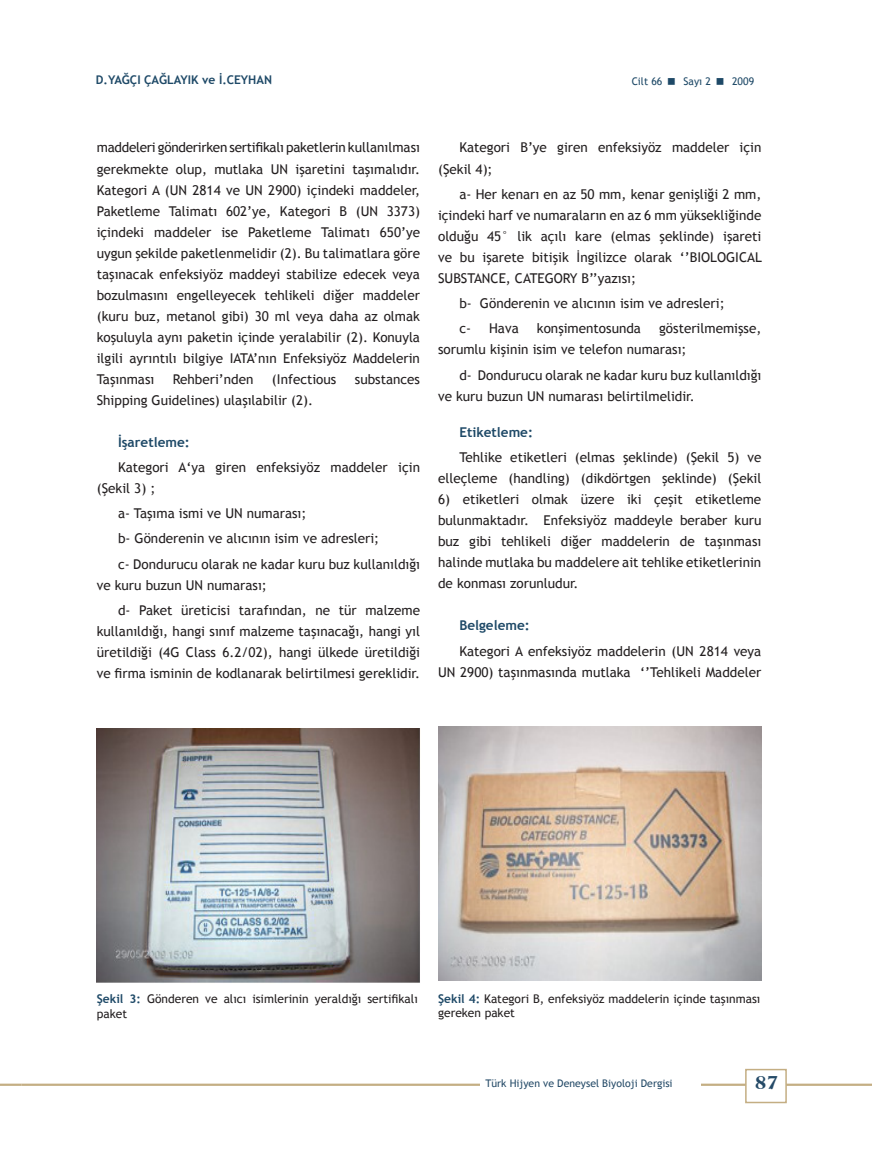
<style>
.page{position:relative;width:872px;height:1170px;background:#fff}
.page>*{position:absolute;margin:0;border:0;box-sizing:border-box;transform-origin:0 0}
.t1{font:900 18px "Arrus BT";color:#244a67}
.metin{font:13.5px/21px "Trebuchet MS";color:#231f20}
.metin-2{font:700 13.5px "Trebuchet MS";color:#1e4967}
.metin-3{font:12px/14.4px "Trebuchet MS";color:#231f20}
.metin-4{font:700 12px "Trebuchet MS";color:#1e4967}
.t2{font:10.5px "Trebuchet MS";color:#244a67}
.t3{font:10.5px "Trebuchet MS";color:#1e4967}
.s1{font-weight:700;color:#1e4967}
</style>
<div class="page">
<hr style="left:0;top:1083px;width:21px;height:2px;background:#c4ae83">
<hr style="left:21px;top:1083px;width:851px;height:2px;background:#c4ae83">
<div style="left:745px;top:1068px;width:42px;height:35px;background:#fff;border:2px solid #c4ae83"></div>
<div style="left:480px;top:1077px;width:221px;height:15px;background:#fff"></div>
<img style="left:438px;top:726px;width:323px;height:254px">
<img style="left:97px;top:728px;width:323px;height:255px">
<p class="metin-4" style="left:96px;top:72px;width:178px">D.YAĞÇI ÇAĞLAYIK ve İ.CEYHAN</p>
<p class="t3" style="left:631px;top:75px;width:32px">Cilt 66</p>
<p class="t3" style="left:683px;top:75px;width:29px">Sayı 2</p>
<p class="t3" style="left:732px;top:75px;width:24px">2009</p>
<p class="metin" style="left:97px;top:137px;width:325px;text-align:justify">maddeleri gönderirken sertifikalı paketlerin kullanılması gerekmekte olup, mutlaka UN işaretini taşımalıdır.<br>Kategori A (UN 2814 ve UN 2900) içindeki maddeler, Paketleme Talimatı 602’ye, Kategori B (UN 3373) içindeki maddeler ise Paketleme Talimatı 650’ye uygun şekilde paketlenmelidir (2). Bu talimatlara göre taşınacak enfeksiyöz maddeyi stabilize edecek veya bozulmasını engelleyecek tehlikeli diğer maddeler (kuru buz, metanol gibi) 30 ml veya daha az olmak koşuluyla aynı paketin içinde yeralabilir (2). Konuyla ilgili ayrıntılı bilgiye IATA’nın Enfeksiyöz Maddelerin Taşınması</p>
<p class="metin" style="left:173px;top:368px;width:82px">Rehberi’nden</p>
<p class="metin" style="left:272px;top:368px;width:66px">(Infectious</p>
<p class="metin" style="left:355px;top:368px;width:67px">substances</p>
<p class="metin" style="left:97px;top:389px;width:218px">Shipping Guidelines) ulaşılabilir (2).</p>
<p class="metin-2" style="left:118px;top:433px;width:73px">İşaretleme:</p>
<p class="metin" style="left:97px;top:457px;width:325px;text-indent:21px">Kategori A‘ya giren enfeksiyöz maddeler için (Şekil 3) ;</p>
<p class="metin" style="left:118px;top:503px;width:190px">a- Taşıma ismi ve UN numarası;</p>
<p class="metin" style="left:118px;top:528px;width:263px">b- Gönderenin ve alıcının isim ve adresleri;</p>
<p class="metin" style="left:97px;top:553px;width:325px;text-indent:21px">c- Dondurucu olarak ne kadar kuru buz kullanıldığı ve kuru buzun UN numarası;</p>
<p class="metin" style="left:97px;top:600px;width:325px;text-align:justify;text-indent:21px">d- Paket üreticisi tarafından, ne tür malzeme kullanıldığı, hangi sınıf malzeme taşınacağı, hangi yıl üretildiği (4G Class 6.2/02), hangi ülkede üretildiği ve firma isminin de kodlanarak belirtilmesi gereklidir.</p>
<p class="metin" style="left:438px;top:137px;width:325px;text-indent:21px">Kategori B’ye giren enfeksiyöz maddeler için (Şekil 4);</p>
<p class="metin" style="left:438px;top:184px;width:325px;text-align:justify;text-indent:21px">a- Her kenarı en az 50 mm, kenar genişliği 2 mm, içindeki harf ve numaraların en az 6 mm yüksekliğinde olduğu 45° lik açılı kare (elmas şeklinde) işareti ve bu işarete bitişik İngilizce olarak ‘’BIOLOGICAL SUBSTANCE, CATEGORY B’’yazısı;</p>
<p class="metin" style="left:459px;top:293px;width:267px">b- Gönderenin ve alıcının isim ve adresleri;</p>
<p class="metin" style="left:459px;top:318px;width:13px">c-</p>
<p class="metin" style="left:489px;top:318px;width:31px">Hava</p>
<p class="metin" style="left:537px;top:318px;width:106px">konşimentosunda</p>
<p class="metin" style="left:438px;top:318px;width:325px;text-indent:221px">gösterilmemişse, sorumlu kişinin isim ve telefon numarası;</p>
<p class="metin" style="left:438px;top:364px;width:325px;text-indent:21px">d- Dondurucu olarak ne kadar kuru buz kullanıldığı ve kuru buzun UN numarası belirtilmelidir.</p>
<p class="metin-2" style="left:459px;top:423px;width:75px">Etiketleme:</p>
<p class="metin" style="left:438px;top:447px;width:325px;text-align:right">Tehlike etiketleri (elmas şeklinde) (Şekil 5) ve elleçleme (handling) (dikdörtgen şeklinde) (Şekil</p>
<p class="metin" style="left:438px;top:489px;width:325px;text-align:justify">6) etiketleri olmak üzere iki çeşit etiketleme bulunmaktadır. Enfeksiyöz maddeyle beraber kuru buz gibi tehlikeli diğer maddelerin de taşınması halinde mutlaka bu maddelere ait tehlike etiketlerinin de konması zorunludur.</p>
<p class="metin-2" style="left:459px;top:617px;width:72px">Belgeleme:</p>
<p class="metin" style="left:438px;top:640px;width:325px;text-align:right">Kategori A enfeksiyöz maddelerin (UN 2814 veya<br>UN 2900) taşınmasında mutlaka ‘’Tehlikeli Maddeler</p>
<p class="metin-3" style="left:97px;top:991px;width:323px"><span class="s1">Şekil 3:</span> Gönderen ve alıcı isimlerinin yeraldığı sertifikalı paket</p>
<p class="metin-3" style="left:438px;top:991px;width:324px"><span class="s1">Şekil 4:</span> Kategori B, enfeksiyöz maddelerin içinde taşınması gereken paket</p>
<p class="t2" style="left:485px;top:1076px;width:189px">Türk Hijyen ve Deneysel Biyoloji Dergisi</p>
<h1 class="t1" style="left:754px;top:1071px;width:25px">87</h1>
</div>
